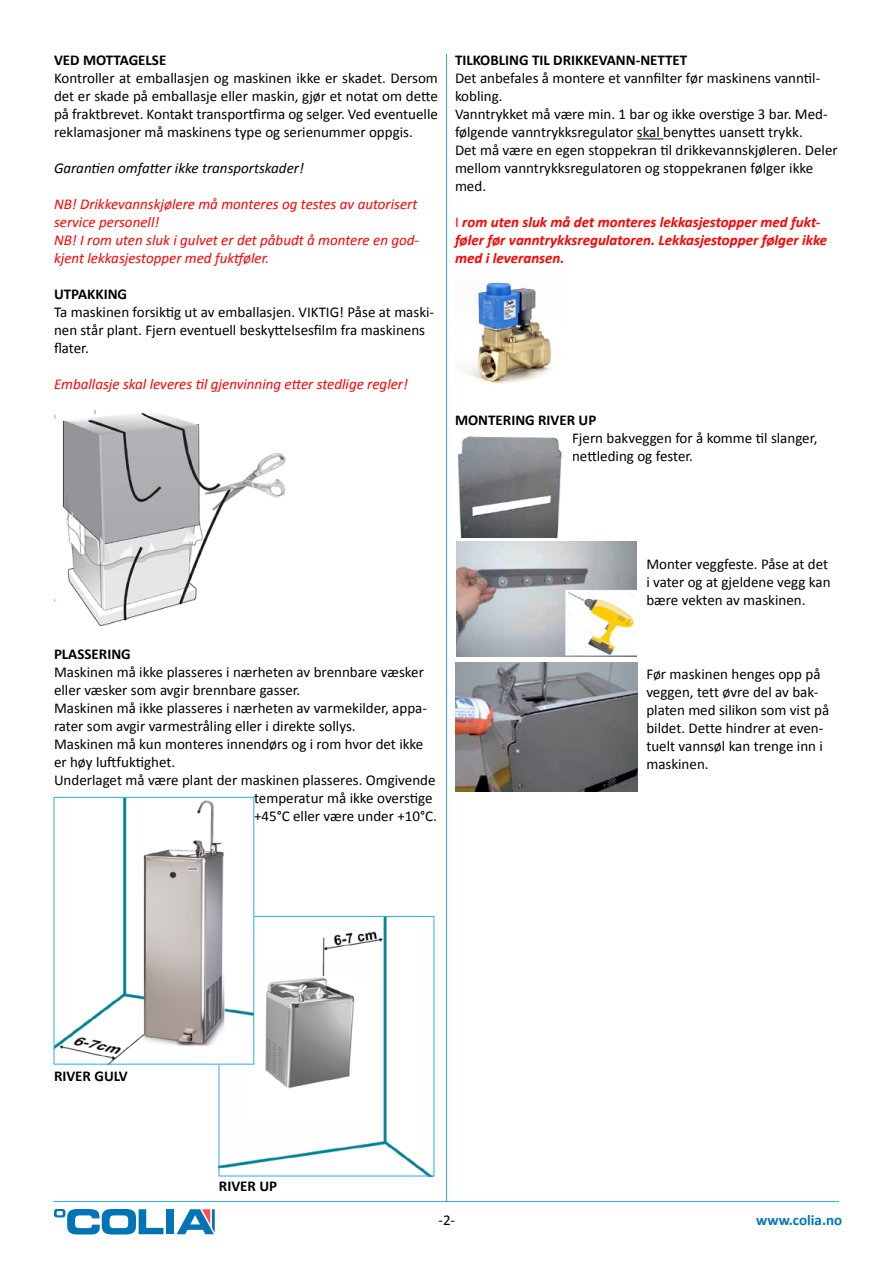
<style>
.page{position:relative;width:893px;height:1263px;background:#fff}
.page>*{position:absolute;margin:0;border:0;box-sizing:border-box;transform-origin:0 0}
.t1{font:15px/18px "Calibri";color:#000}
.t2{font:italic 15px/18px "Calibri";color:#f00}
.t3{font:italic 700 15px/18px "Calibri";color:#f00}
.t4{font:700 15px "Calibri";color:#000}
.t5{font:italic 15px "Calibri";color:#000}
.t6{font:700 15px "Calibri";color:#0075b5}
.s1{font-weight:400;font-style:normal}
</style>
<div class="page">
<hr style="left:54px;top:1201px;width:785px;height:1px;background:#2cace2">
<svg style="left:54px;top:1209px;width:109px;height:25px"></svg>
<div style="left:166px;top:1209px;width:8px;height:25px;background:#0074b4"></div>
<svg style="left:177px;top:1209px;width:38px;height:25px"></svg>
<img style="left:54px;top:410px;width:232px;height:216px">
<svg style="left:637px;top:138px;width:26px;height:1px"></svg>
<hr style="left:446px;top:54px;width:1px;height:1148px;background:#2cace2">
<img style="left:221px;top:918px;width:209px;height:256px">
<img style="left:56px;top:799px;width:196px;height:263px">
<img style="left:465px;top:282px;width:86px;height:102px">
<img style="left:458px;top:436px;width:104px;height:101px">
<img style="left:456px;top:541px;width:181px;height:115px">
<img style="left:455px;top:663px;width:183px;height:128px">
<p class="t4" style="left:54px;top:50px;width:114px">VED MOTTAGELSE</p>
<p class="t1" style="left:54px;top:69px;width:385px;text-align:justify">Kontroller at emballasjen og maskinen ikke er skadet. Dersom det er skade på emballasje eller maskin, gjør et notat om dette på fraktbrevet. Kontakt transportfirma og selger. Ved eventuelle reklamasjoner må maskinens type og serienummer oppgis.</p>
<p class="t5" style="left:54px;top:158px;width:251px">Garantien omfatter ikke transportskader!</p>
<p class="t2" style="left:54px;top:195px;width:367px">NB! Drikkevannskjølere må monteres og testes av autorisert service personell!<br>NB! I rom uten sluk i gulvet er det påbudt å montere en god&shy;kjent lekkasjestopper med fuktføler.</p>
<p class="t4" style="left:54px;top:284px;width:75px">UTPAKKING</p>
<p class="t1" style="left:54px;top:303px;width:382px">Ta maskinen forsiktig ut av emballasjen. VIKTIG! Påse at maski&shy;nen står plant. Fjern eventuell beskyttelsesfilm fra maskinens flater.</p>
<p class="t2" style="left:54px;top:375px;width:355px">Emballasje skal leveres til gjenvinning etter stedlige regler!</p>
<p class="t4" style="left:455px;top:50px;width:234px">TILKOBLING TIL DRIKKEVANN-NETTET</p>
<p class="t1" style="left:455px;top:69px;width:384px">Det anbefales å montere et vannfilter før maskinens vanntil&shy;kobling.<br>Vanntrykket må være min. 1 bar og ikke overstige 3 bar. Med&shy;følgende vanntrykksregulator skal benyttes uansett trykk.<br>Det må være en egen stoppekran til drikkevannskjøleren. Deler mellom vanntrykksregulatoren og stoppekranen følger ikke med.</p>
<p class="t3" style="left:455px;top:213px;width:374px"><span class="s1">I</span> rom uten sluk må det monteres lekkasjestopper med fukt&shy;føler før vanntrykksregulatoren. Lekkasjestopper følger ikke med i leveransen.</p>
<p class="t4" style="left:455px;top:410px;width:143px">MONTERING RIVER UP</p>
<p class="t1" style="left:572px;top:429px;width:247px">Fjern bakveggen for å komme til slanger, nettleding og fester.</p>
<p class="t4" style="left:54px;top:644px;width:78px">PLASSERING</p>
<p class="t1" style="left:54px;top:663px;width:371px">Maskinen må ikke plasseres i nærheten av brennbare væsker</p>
<p class="t1" style="left:54px;top:681px;width:248px">eller væsker som avgir brennbare gasser.</p>
<p class="t1" style="left:54px;top:699px;width:374px">Maskinen må ikke plasseres i nærheten av varmekilder, appa-</p>
<p class="t1" style="left:54px;top:717px;width:303px">rater som avgir varmestråling eller i direkte sollys.</p>
<p class="t1" style="left:54px;top:735px;width:371px">Maskinen må kun monteres innendørs og i rom hvor det ikke</p>
<p class="t1" style="left:54px;top:753px;width:123px">er høy luftfuktighet.</p>
<p class="t1" style="left:54px;top:771px;width:383px">Underlaget må være plant der maskinen plasseres. Omgivende</p>
<p class="t1" style="left:254px;top:789px;width:180px">temperatur må ikke overstige</p>
<p class="t1" style="left:254px;top:807px;width:184px">+45°C eller være under +10°C.</p>
<p class="t1" style="left:646px;top:555px;width:186px">Monter veggfeste. Påse at det i vater og at gjeldene vegg kan bære vekten av maskinen.</p>
<p class="t1" style="left:646px;top:664px;width:184px">Før maskinen henges opp på veggen, tett øvre del av bak&shy;platen med silikon som vist på bildet. Dette hindrer at even&shy;tuelt vannsøl kan trenge inn i maskinen.</p>
<p class="t4" style="left:54px;top:1065px;width:75px">RIVER GULV</p>
<p class="t4" style="left:219px;top:1176px;width:60px">RIVER UP</p>
<p class="t1" style="left:438px;top:1210px;width:18px">-2-</p>
<p class="t6" style="left:756px;top:1209px;width:88px">www.colia.no</p>
</div>
